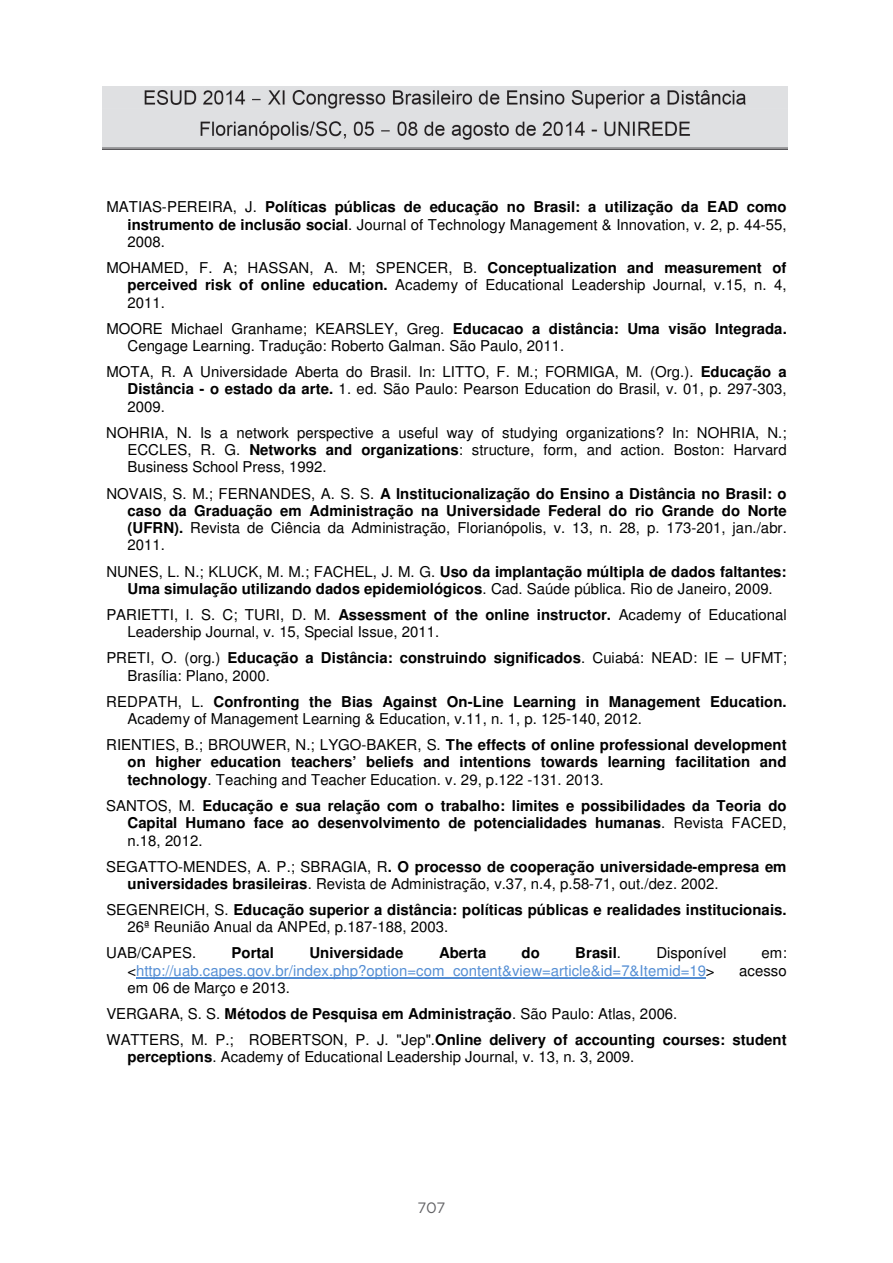
<style>
.page{position:relative;width:893px;height:1263px;background:#fff}
.page>*{position:absolute;margin:0;border:0;box-sizing:border-box;transform-origin:0 0}
.t1{font:15px/17.4px "Helvetica";color:#000}
.t2{font:700 15px/17.2px "Helvetica";color:#000;text-align:justify}
.t3{font:15px "Helvetica";color:#548ed4}
.t4{font:15px "Gotham";color:#636366}
.s1{font-weight:400}
.s2{font-weight:700}
.s3{color:#000}
</style>
<div class="page">
<img style="left:102px;top:86px;width:685px;height:64px">
<hr style="left:136px;top:977px;width:570px;height:1px;background:#548ed4">
<p class="t2" style="left:128px;top:199px;width:661px;text-indent:-21px"><span class="s1">MATIAS-PEREIRA, J.</span> Políticas públicas de educação no Brasil: a utilização da EAD como instrumento de inclusão social<span class="s1">. Journal of Technology Management &amp; Innovation, v. 2, p. 44-55, 2008.</span></p>
<p class="t1" style="left:128px;top:259px;width:661px;text-align:justify;text-indent:-21px">MOHAMED, F. A; HASSAN, A. M; SPENCER, B. <span class="s2">Conceptualization and measurement of perceived risk of online education.</span> Academy of Educational Leadership Journal, v.15, n. 4, 2011.</p>
<p class="t1" style="left:128px;top:319px;width:661px;text-indent:-21px">MOORE Michael Granhame; KEARSLEY, Greg. <span class="s2">Educacao a distância: Uma visão Integrada.<br></span>Cengage Learning. Tradução: Roberto Galman. São Paulo, 2011.</p>
<p class="t1" style="left:128px;top:363px;width:661px;text-align:justify;text-indent:-21px">MOTA, R. A Universidade Aberta do Brasil. In: LITTO, F. M.; FORMIGA, M. (Org.). <span class="s2">Educação a Distância - o estado da arte.</span> 1. ed. São Paulo: Pearson Education do Brasil, v. 01, p. 297-303, 2009.</p>
<p class="t1" style="left:128px;top:424px;width:661px;text-align:justify;text-indent:-21px">NOHRIA, N. Is a network perspective a useful way of studying organizations? In: NOHRIA, N.; ECCLES, R. G. <span class="s2">Networks and organizations</span>: structure, form, and action. Boston: Harvard Business School Press, 1992.</p>
<p class="t2" style="left:128px;top:486px;width:661px;text-indent:-21px"><span class="s1">NOVAIS, S. M.; FERNANDES, A. S. S.</span> A Institucionalização do Ensino a Distância no Brasil: o caso da Graduação em Administração na Universidade Federal do rio Grande do Norte (UFRN). <span class="s1">Revista de Ciência da Administração, Florianópolis, v. 13, n. 28, p. 173-201, jan./abr.<br>2011.</span></p>
<p class="t2" style="left:106px;top:564px;width:682px;text-align:center"><span class="s1">NUNES, L. N.; KLUCK, M. M.; FACHEL, J. M. G.</span> Uso da implantação múltipla de dados faltantes:<br>Uma simulação utilizando dados epidemiológicos<span class="s1">. Cad. Saúde pública. Rio de Janeiro, 2009.</span></p>
<p class="t1" style="left:128px;top:606px;width:661px;text-indent:-21px">PARIETTI, I. S. C; TURI, D. M. <span class="s2">Assessment of the online instructor.</span> Academy of Educational<br>Leadership Journal, v. 15, Special Issue, 2011.</p>
<p class="t1" style="left:128px;top:649px;width:661px;text-indent:-21px">PRETI, O. (org.) <span class="s2">Educação a Distância: construindo significados</span>. Cuiabá: NEAD: IE – UFMT;<br>Brasília: Plano, 2000.</p>
<p class="t1" style="left:128px;top:692px;width:661px;text-indent:-21px">REDPATH, L. <span class="s2">Confronting the Bias Against On-Line Learning in Management Education.<br></span>Academy of Management Learning &amp; Education, v.11, n. 1, p. 125-140, 2012.</p>
<p class="t2" style="left:128px;top:737px;width:661px;text-indent:-21px"><span class="s1">RIENTIES, B.; BROUWER, N.; LYGO-BAKER, S.</span> The effects of online professional development on higher education teachers’ beliefs and intentions towards learning facilitation and technology<span class="s1">. Teaching and Teacher Education. v. 29, p.122 -131. 2013.</span></p>
<p class="t2" style="left:128px;top:798px;width:661px;text-indent:-21px"><span class="s1">SANTOS, M.</span> Educação e sua relação com o trabalho: limites e possibilidades da Teoria do Capital Humano face ao desenvolvimento de potencialidades humanas<span class="s1">. Revista FACED, n.18, 2012.</span></p>
<p class="t1" style="left:128px;top:858px;width:660px;text-indent:-21px">SEGATTO-MENDES, A. P.; SBRAGIA, R<span class="s2">. O processo de cooperação universidade-empresa em universidades brasileiras</span>. Revista de Administração, v.37, n.4, p.58-71, out./dez. 2002.</p>
<p class="t2" style="left:128px;top:902px;width:661px;text-indent:-21px"><span class="s1">SEGENREICH, S.</span> Educação superior a distância: políticas públicas e realidades institucionais.<br><span class="s1">26ª Reunião Anual da ANPEd, p.187-188, 2003.</span></p>
<p class="t1" style="left:106px;top:944px;width:91px">UAB/CAPES.</p>
<p class="t2" style="left:232px;top:946px;width:44px">Portal</p>
<p class="t2" style="left:309px;top:946px;width:95px">Universidade</p>
<p class="t2" style="left:439px;top:946px;width:49px">Aberta</p>
<p class="t2" style="left:522px;top:946px;width:20px">do</p>
<p class="t2" style="left:575px;top:946px;width:47px">Brasil<span class="s1">.</span></p>
<p class="t1" style="left:656px;top:944px;width:71px">Disponível</p>
<p class="t1" style="left:762px;top:944px;width:27px">em:</p>
<p class="t3" style="left:128px;top:962px;width:589px"><span class="s3">&lt;</span>http://uab.capes.gov.br/index.php?option=com_content&amp;view=article&amp;id=7&amp;Itemid=19<span class="s3">&gt;</span></p>
<p class="t1" style="left:739px;top:961px;width:49px">acesso</p>
<p class="t1" style="left:106px;top:974px;width:682px;line-height:26.2px;text-indent:21px">em 06 de Março e 2013.<br>VERGARA, S. S. <span class="s2">Métodos de Pesquisa em Administração</span>. São Paulo: Atlas, 2006.<br>WATTERS, M. P.; ROBERTSON, P. J. "Jep".<span class="s2">Online delivery of accounting courses: student</span></p>
<p class="t1" style="left:128px;top:1048px;width:508px"><span class="s2">perceptions</span>. Academy of Educational Leadership Journal, v. 13, n. 3, 2009.</p>
<p class="t4" style="left:417px;top:1197px;width:29px">707</p>
</div>
